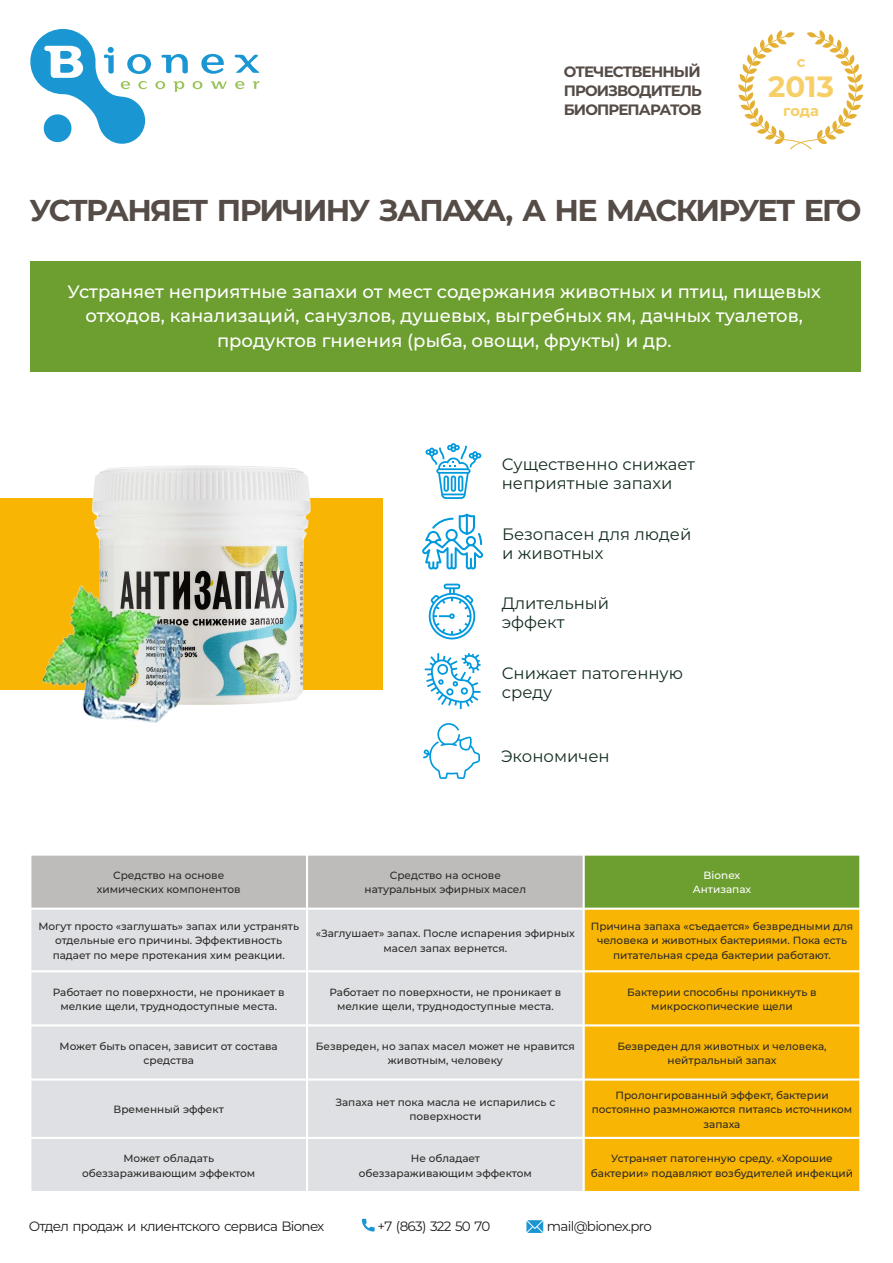
<style>
.page{position:relative;width:893px;height:1263px;background:#fff}
.page>*{position:absolute;margin:0;border:0;box-sizing:border-box;transform-origin:0 0}
.t1{font:700 30.15px "Montserrat";letter-spacing:-.055em;color:#554c47}
.t2{font:700 29.4px "Montserrat";color:#f7cf67}
.t3{font:500 18px/24.8px "Montserrat";color:#fff;text-align:center}
.t4{font:16.5px/18.9px "Montserrat";color:#142d1f}
.t5{font:700 15px/18.6px "Montserrat";letter-spacing:-.055em;color:#554c47;text-align:justify}
.t6{font:700 14.7px "Montserrat";color:#f7cf67}
.t7{font:13.5px "Montserrat";letter-spacing:-.05em;color:#1f1b20}
.t8{font:500 10.5px/14.5px "Montserrat";color:#2b2a29;text-align:center}
.t9{font:500 10.5px/14.5px "Montserrat";color:#fff;text-align:center}
</style>
<div class="page">
<div style="left:30px;top:262px;width:831px;height:110px;background:#6d9f30"></div>
<svg style="left:234px;top:54px;width:26px;height:19px"></svg>
<svg style="left:235px;top:81px;width:9px;height:8px"></svg>
<svg style="left:30px;top:29px;width:197px;height:115px"></svg>
<svg style="left:253px;top:81px;width:6px;height:8px"></svg>
<svg style="left:738px;top:30px;width:125px;height:119px"></svg>
<svg style="left:526px;top:1220px;width:17px;height:13px"></svg>
<svg style="left:362px;top:1219px;width:13px;height:12px"></svg>
<div style="left:30px;top:854px;width:277px;height:55px;background:#bebcba"></div>
<div style="left:307px;top:854px;width:277px;height:55px;background:#bebcba"></div>
<div style="left:584px;top:854px;width:276px;height:55px;background:#6d9f30"></div>
<div style="left:30px;top:909px;width:277px;height:62px;background:#dfe0e3"></div>
<div style="left:307px;top:909px;width:277px;height:62px;background:#dfe0e3"></div>
<div style="left:584px;top:909px;width:276px;height:62px;background:#f9b503"></div>
<div style="left:30px;top:971px;width:277px;height:54px;background:#dfe0e3"></div>
<div style="left:307px;top:971px;width:277px;height:54px;background:#dfe0e3"></div>
<div style="left:584px;top:971px;width:276px;height:54px;background:#f9b503"></div>
<div style="left:30px;top:1025px;width:277px;height:54px;background:#dfe0e3"></div>
<div style="left:307px;top:1025px;width:277px;height:54px;background:#dfe0e3"></div>
<div style="left:584px;top:1025px;width:276px;height:54px;background:#f9b503"></div>
<div style="left:30px;top:1079px;width:277px;height:59px;background:#dfe0e3"></div>
<div style="left:307px;top:1079px;width:277px;height:59px;background:#dfe0e3"></div>
<div style="left:584px;top:1079px;width:276px;height:59px;background:#f9b503"></div>
<div style="left:30px;top:1138px;width:277px;height:54px;background:#dfe0e3"></div>
<div style="left:307px;top:1138px;width:277px;height:54px;background:#dfe0e3"></div>
<div style="left:584px;top:1138px;width:276px;height:54px;background:#f9b503"></div>
<hr style="left:29px;top:853px;width:2px;height:340px;background:#fff">
<hr style="left:306px;top:853px;width:2px;height:340px;background:#fff">
<hr style="left:583px;top:853px;width:2px;height:340px;background:#fff">
<hr style="left:859px;top:853px;width:2px;height:340px;background:#fff">
<hr style="left:29px;top:1191px;width:832px;height:2px;background:#fff">
<hr style="left:29px;top:1137px;width:832px;height:2px;background:#fff">
<hr style="left:29px;top:1078px;width:832px;height:2px;background:#fff">
<hr style="left:29px;top:1024px;width:832px;height:2px;background:#fff">
<hr style="left:29px;top:970px;width:832px;height:2px;background:#fff">
<hr style="left:29px;top:908px;width:832px;height:2px;background:#fff">
<hr style="left:29px;top:853px;width:832px;height:3px;background:#fff">
<svg style="left:425px;top:443px;width:56px;height:56px"></svg>
<svg style="left:428px;top:584px;width:48px;height:55px"></svg>
<svg style="left:425px;top:653px;width:56px;height:56px"></svg>
<svg style="left:422px;top:514px;width:61px;height:56px"></svg>
<svg style="left:423px;top:723px;width:57px;height:56px"></svg>
<div style="left:0;top:499px;width:383px;height:191px;background:#f9b503"></div>
<img style="left:93px;top:465px;width:217px;height:239px">
<img style="left:43px;top:585px;width:140px;height:138px">
<h3 class="t5" style="left:564px;top:63px;width:140px">ОТЕЧЕСТВЕННЫЙ ПРОИЗВОДИТЕЛЬ БИОПРЕПАРАТОВ</h3>
<h3 class="t6" style="left:797px;top:53px;width:10px">с</h3>
<h2 class="t2" style="left:768px;top:68px;width:68px">2013</h2>
<h3 class="t6" style="left:783px;top:102px;width:37px">года</h3>
<h1 class="t1" style="left:29px;top:192px;width:834px">УСТРАНЯЕТ ПРИЧИНУ ЗАПАХА, А НЕ МАСКИРУЕТ ЕГО</h1>
<h3 class="t3" style="left:68px;top:279px;width:755px">Устраняет неприятные запахи от мест содержания животных и птиц, пищевых отходов, канализаций, санузлов, душевых, выгребных ям, дачных туалетов, продуктов гниения (рыба, овощи, фрукты) и др.</h3>
<h3 class="t4" style="left:502px;top:454px;width:195px">Существенно снижает неприятные запахи</h3>
<h3 class="t4" style="left:502px;top:525px;width:191px">Безопасен для людей и животных</h3>
<h3 class="t4" style="left:502px;top:594px;width:109px">Длительный эффект</h3>
<h3 class="t4" style="left:502px;top:664px;width:183px">Снижает патогенную среду</h3>
<h3 class="t4" style="left:501px;top:747px;width:110px">Экономичен</h3>
<p class="t8" style="left:97px;top:868px;width:145px">Средство на основе химических компонентов</p>
<p class="t8" style="left:365px;top:868px;width:163px">Средство на основе натуральных эфирных масел</p>
<p class="t9" style="left:693px;top:868px;width:60px">Bionex<br>Антизапах</p>
<p class="t8" style="left:38px;top:919px;width:262px">Могут просто «заглушать» запах или устранять отдельные его причины. Эффективность падает по мере протекания хим реакции.</p>
<p class="t8" style="left:316px;top:926px;width:261px">«Заглушает» запах. После испарения эфирных масел запах вернется.</p>
<p class="t8" style="left:591px;top:919px;width:264px">Причина запаха «съедается» безвредными для человека и животных бактериями. Пока есть питательная среда бактерии работают.</p>
<p class="t8" style="left:53px;top:984px;width:233px">Работает по поверхности, не проникает в мелкие щели, труднодоступные места.</p>
<p class="t8" style="left:329px;top:984px;width:233px">Работает по поверхности, не проникает в мелкие щели, труднодоступные места.</p>
<p class="t8" style="left:627px;top:984px;width:191px">Бактерии способны проникнуть в микроскопические щели</p>
<p class="t8" style="left:60px;top:1038px;width:220px">Может быть опасен, зависит от состава средства</p>
<p class="t8" style="left:316px;top:1038px;width:260px">Безвреден, но запах масел может не нравится животным, человеку</p>
<p class="t8" style="left:617px;top:1038px;width:211px">Безвреден для животных и человека, нейтральный запах</p>
<p class="t8" style="left:113px;top:1102px;width:112px">Временный эффект</p>
<p class="t8" style="left:335px;top:1095px;width:221px">Запаха нет пока масла не испарились с поверхности</p>
<p class="t8" style="left:592px;top:1087px;width:262px">Пролонгированный эффект, бактерии постоянно размножаются питаясь источником запаха</p>
<p class="t8" style="left:82px;top:1151px;width:175px">Может обладать обеззараживающим эффектом</p>
<p class="t8" style="left:359px;top:1151px;width:175px">Не обладает обеззараживающим эффектом</p>
<p class="t8" style="left:591px;top:1151px;width:264px">Устраняет патогенную среду. «Хорошие бактерии» подавляют возбудителей инфекций</p>
<p class="t7" style="left:29px;top:1217px;width:297px">Отдел продаж и клиентского сервиса Bionex</p>
<p class="t7" style="left:378px;top:1217px;width:114px">+7 (863) 322 50 70</p>
<p class="t7" style="left:547px;top:1217px;width:106px">mail@bionex.pro</p>
</div>
